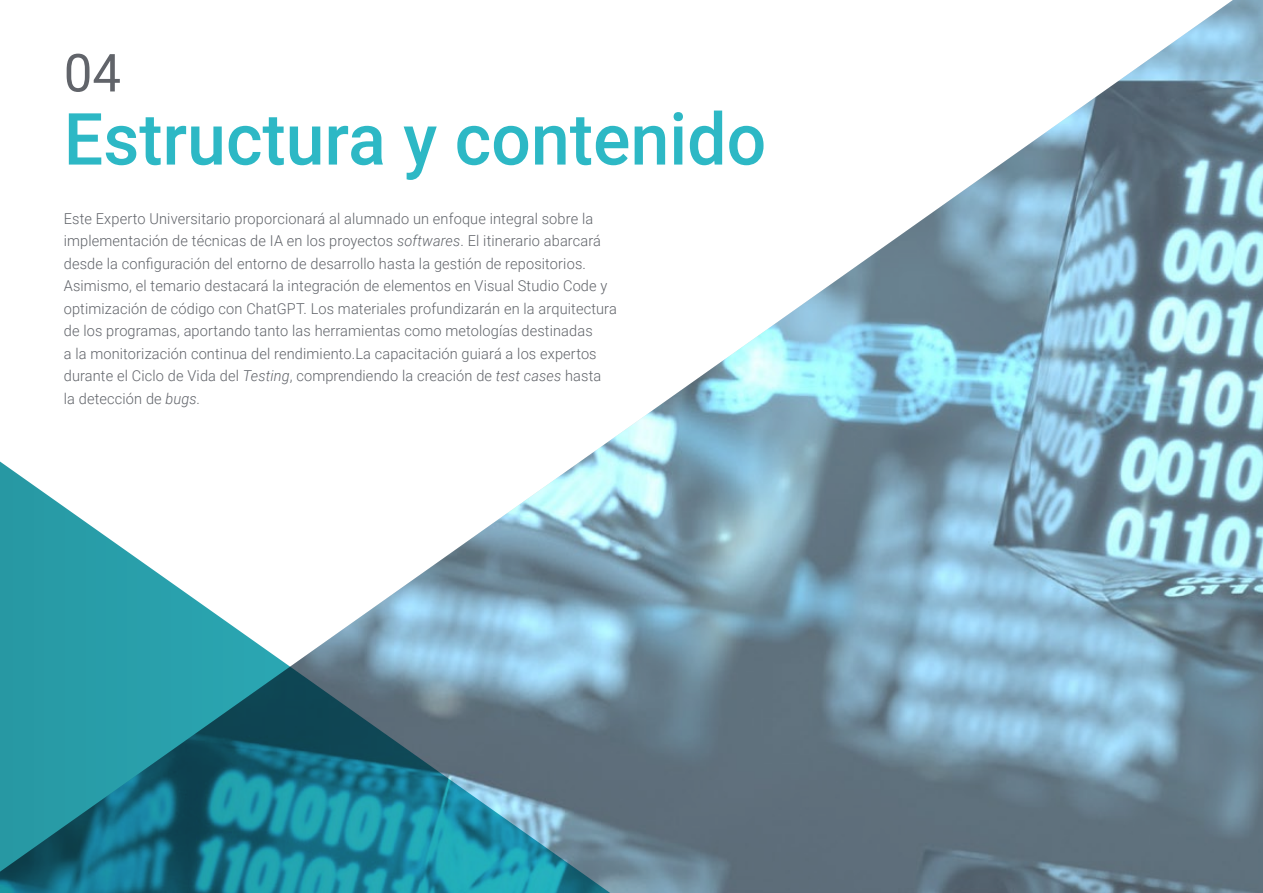
<style>
.page{position:relative;width:1263px;height:893px;background:#fff}
.page>*{position:absolute;margin:0;border:0;box-sizing:border-box;transform-origin:0 0}
.t1{font:500 72px "Roboto";color:#2db8c5}
.t2{font:52.5px "Roboto";color:#61646a}
.t3{font:300 15px/22.5px "Roboto";letter-spacing:.01em;color:#61646a}
.s1{font-style:italic}
</style>
<div class="page">
<img style="left:602px;top:0;width:661px;height:893px">
<svg style="left:0;top:446px;width:640px;height:447px"></svg>
<h2 class="t2" style="left:64px;top:36px;width:59px">04</h2>
<h1 class="t1" style="left:64px;top:89px;width:704px">Estructura y contenido</h1>
<p class="t3" style="left:64px;top:207px;width:554px">Este Experto Universitario proporcionará al alumnado un enfoque integral sobre la implementación de técnicas de IA en los proyectos <span class="s1">softwares</span>. El itinerario abarcará desde la configuración del entorno de desarrollo hasta la gestión de repositorios.<br>Asimismo, el temario destacará la integración de elementos en Visual Studio Code y optimización de código con ChatGPT. Los materiales profundizarán en la arquitectura de los programas, aportando tanto las herramientas como metologías destinadas<br>a la monitorización continua del rendimiento.La capacitación guiará a los expertos durante el Ciclo de Vida del <span class="s1">Testing</span>, comprendiendo la creación de <span class="s1">test cases</span> hasta<br>la detección de <span class="s1">bugs.</span></p>
</div>
